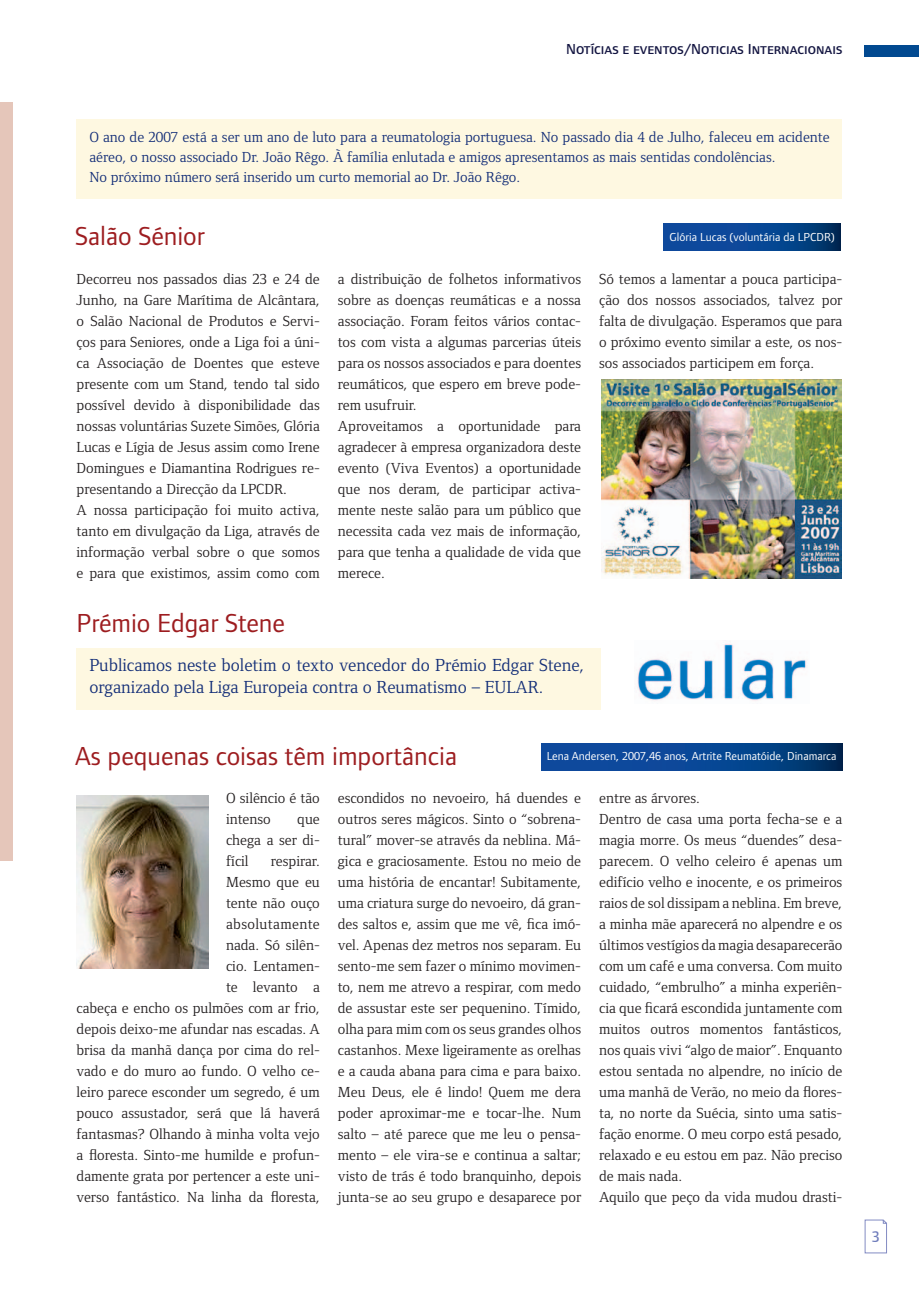
<style>
.page{position:relative;width:919px;height:1289px;background:#fff}
.page>*{position:absolute;margin:0;border:0;box-sizing:border-box;transform-origin:0 0}
.t1{font:27px "Foundry Form Sans";color:#9d1d20}
.t2{font:18px/21.6px "Foundry Form Serif";color:#122d77}
.t3{font:16.5px "Foundry Form Sans Medium OSF";color:#6e7cbb}
.t4{font:15px/21px "Foundry Form Serif";color:#231f20}
.t5{font:15px/20.2px "Foundry Form Serif";color:#122d77}
.t6{font:15px "Foundry Form Sans Medium SC";color:#131541}
.t7{font:12px "Foundry Form Sans";color:#fff}
</style>
<div class="page">
<svg style="left:864px;top:1219px;width:22px;height:34px"></svg>
<div style="left:77px;top:119px;width:765px;height:80px;background:#fef8e1"></div>
<div style="left:0;top:102px;width:13px;height:758px;background:#e5c6ba"></div>
<div style="left:864px;top:45px;width:54px;height:11px;background:#014990"></div>
<svg style="left:663px;top:224px;width:177px;height:27px;background:#07438d"></svg>
<img style="left:601px;top:379px;width:240px;height:200px">
<div style="left:77px;top:648px;width:765px;height:61px;background:#fef8e1"></div>
<div style="left:601px;top:635px;width:241px;height:81px;background:#fff"></div>
<img style="left:637px;top:643px;width:170px;height:58px">
<svg style="left:541px;top:743px;width:301px;height:27px;background:#07438d"></svg>
<img style="left:77px;top:795px;width:132px;height:173px">
<p class="t6" style="left:566px;top:40px;width:278px">Notícias e eventos/Noticias Internacionais</p>
<p class="t5" style="left:89px;top:128px;width:741px">O ano de 2007 está a ser um ano de luto para a reumatologia portuguesa. No passado dia 4 de Julho, faleceu em acidente aéreo, o nosso associado Dr. João Rêgo. À família enlutada e amigos apresentamos as mais sentidas condolências.<br>No próximo número será inserido um curto memorial ao Dr. João Rêgo.</p>
<h1 class="t1" style="left:75px;top:226px;width:131px">Salão Sénior</h1>
<p class="t7" style="left:669px;top:232px;width:167px">Glória Lucas (voluntária da LPCDR)</p>
<p class="t4" style="left:77px;top:269px;width:245px">Decorreu nos passados dias 23 e 24 de Junho, na Gare Marítima de Alcântara, o Salão Nacional de Produtos e Servi&shy;ços para Seniores, onde a Liga foi a úni&shy;ca Associação de Doentes que esteve presente com um Stand, tendo tal sido possível devido à disponibilidade das nossas voluntárias Suzete Simões, Glória Lucas e Lígia de Jesus assim como Irene Domingues e Diamantina Rodrigues re&shy;presentando a Direcção da LPCDR.<br>A nossa participação foi muito activa, tanto em divulgação da Liga, através de informação verbal sobre o que somos e para que existimos, assim como com</p>
<p class="t4" style="left:338px;top:269px;width:245px">a distribuição de folhetos informativos sobre as doenças reumáticas e a nossa associação. Foram feitos vários contac&shy;tos com vista a algumas parcerias úteis para os nossos associados e para doentes reumáticos, que espero em breve pode&shy;rem usufruir.<br>Aproveitamos a oportunidade para agradecer à empresa organizadora deste evento (Viva Eventos) a oportunidade que nos deram, de participar activa&shy;mente neste salão para um público que necessita cada vez mais de informação, para que tenha a qualidade de vida que merece.</p>
<p class="t4" style="left:599px;top:269px;width:245px;text-align:justify">Só temos a lamentar a pouca participa&shy;ção dos nossos associados, talvez por falta de divulgação. Esperamos que para o próximo evento similar a este, os nos&shy;sos associados participem em força.</p>
<h1 class="t1" style="left:77px;top:612px;width:210px">Prémio Edgar Stene</h1>
<p class="t2" style="left:89px;top:656px;width:496px">Publicamos neste boletim o texto vencedor do Prémio Edgar Stene, organizado pela Liga Europeia contra o Reumatismo – EULAR.</p>
<h1 class="t1" style="left:75px;top:745px;width:383px">As pequenas coisas têm importância</h1>
<p class="t7" style="left:546px;top:752px;width:291px">Lena Andersen, 2007,46 anos, Artrite Reumatóide, Dinamarca</p>
<p class="t4" style="left:226px;top:789px;width:95px">O silêncio é tão intenso</p>
<p class="t4" style="left:338px;top:789px;width:245px;text-align:justify">escondidos no nevoeiro, há duendes e outros seres mágicos. Sinto o “sobrena&shy;tural” mover-se através da neblina. Má&shy;gica e graciosamente. Estou no meio de uma história de encantar! Subitamente, uma criatura surge do nevoeiro, dá gran&shy;des saltos e, assim que me vê, fica imó&shy;vel. Apenas dez metros nos separam. Eu sento-me sem fazer o mínimo movimen&shy;to, nem me atrevo a respirar, com medo de assustar este ser pequenino. Tímido, olha para mim com os seus grandes olhos castanhos. Mexe ligeiramente as orelhas e a cauda abana para cima e para baixo.<br>Meu Deus, ele é lindo! Quem me dera poder aproximar-me e tocar-lhe. Num salto – até parece que me leu o pensa&shy;mento – ele vira-se e continua a saltar; visto de trás é todo branquinho, depois junta-se ao seu grupo e desaparece por</p>
<p class="t4" style="left:599px;top:789px;width:245px">entre as árvores.<br>Dentro de casa uma porta fecha-se e a magia morre. Os meus “duendes” desa&shy;parecem. O velho celeiro é apenas um edifício velho e inocente, e os primeiros raios de sol dissipam a neblina. Em breve, a minha mãe aparecerá no alpendre e os últimos vestígios da magia desaparecerão com um café e uma conversa. Com muito cuidado, “embrulho” a minha experiên&shy;cia que ficará escondida juntamente com muitos outros momentos fantásticos, nos quais vivi “algo de maior”. Enquanto estou sentada no alpendre, no início de uma manhã de Verão, no meio da flores&shy;ta, no norte da Suécia, sinto uma satis&shy;fação enorme. O meu corpo está pesado, relaxado e eu estou em paz. Não preciso de mais nada.<br>Aquilo que peço da vida mudou drasti-</p>
<p class="t4" style="left:226px;top:810px;width:95px;text-align:justify;text-indent:71px">que chega a ser di&shy;fícil</p>
<p class="t4" style="left:77px;top:852px;width:245px;text-align:right">respirar.<br>Mesmo que eu<br>tente não ouço<br>absolutamente<br>nada. Só silên-<br>cio. Lentamen-<br>te levanto a<br>cabeça e encho os pulmões com ar frio, depois deixo-me afundar nas escadas. A brisa da manhã dança por cima do rel&shy;vado e do muro ao fundo. O velho ce&shy;leiro parece esconder um segredo, é um pouco assustador, será que lá haverá fantasmas? Olhando à minha volta vejo a floresta. Sinto-me humilde e profun&shy;damente grata por pertencer a este uni&shy;verso fantástico. Na linha da floresta,</p>
<p class="t3" style="left:872px;top:1228px;width:9px">3</p>
</div>
